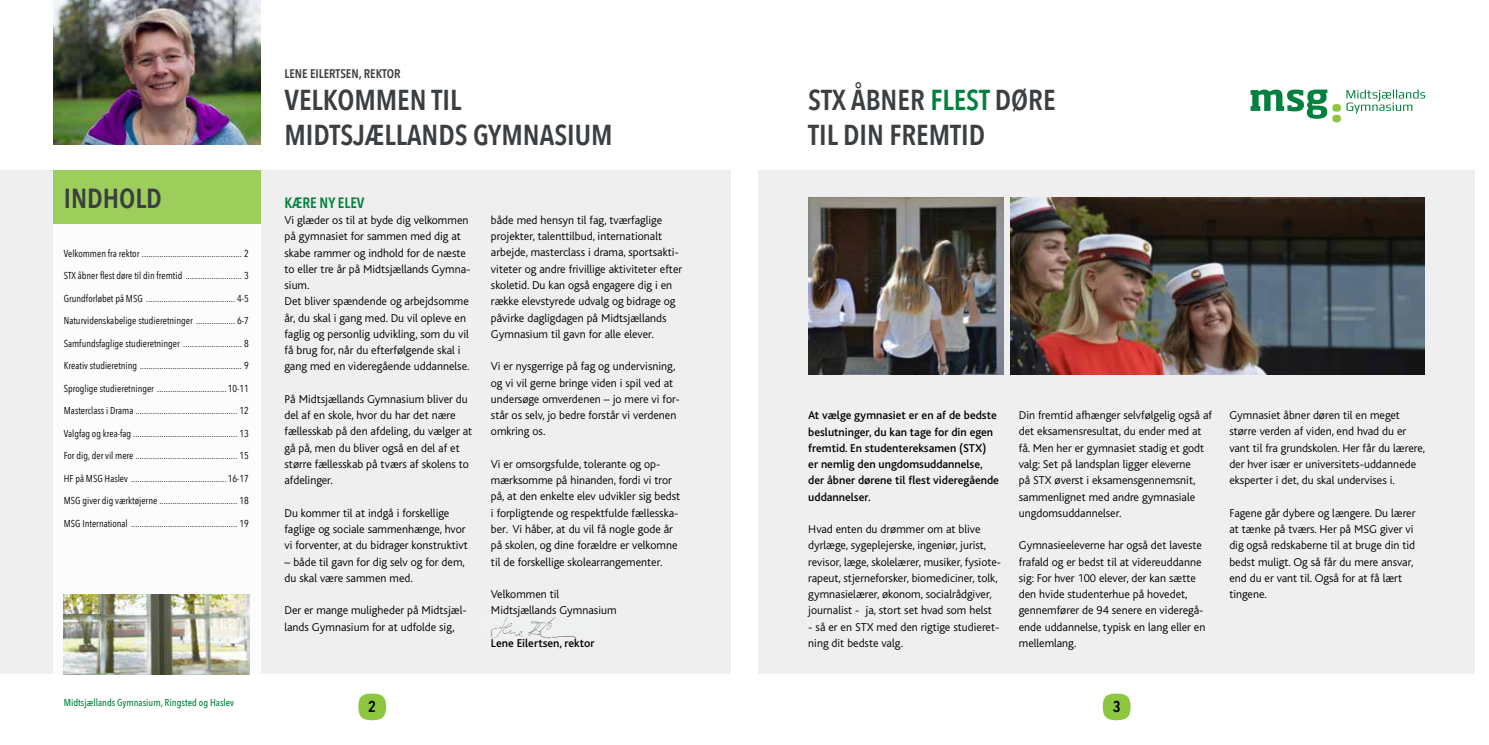
<style>
.page{position:relative;width:1489px;height:745px;background:#fff}
.page>*{position:absolute;margin:0;border:0;box-sizing:border-box;transform-origin:0 0}
.t1{font:600 28.75px/34.5px "Avenir Next Condensed";color:#3b3f42}
.t2{font:600 27.5px "Avenir Next Condensed";color:#3b3f42}
.t3{font:600 15.75px "Avenir Next Condensed";color:#000}
.t4{font:600 15px "Avenir Next Condensed";color:#00813e}
.t5{font:600 12.5px "Avenir Next Condensed";color:#3b3f42}
.t6{font:300 11.88px/16.2px "Bliss";color:#000}
.t7{font:500 11.88px/16.2px "Bliss";color:#000}
.t8{font:10px "Avenir Next Condensed";color:#000}
.t9{font:500 10px "Avenir Next Condensed";color:#00813e}
.s1{color:#00813e}
</style>
<div class="page">
<div style="left:758px;top:170px;width:716px;height:503px;background:#efeff0"></div>
<div style="left:0;top:170px;width:730px;height:503px;background:#efeff0"></div>
<div style="left:53px;top:170px;width:207px;height:509px;background:#fff"></div>
<div style="left:53px;top:170px;width:207px;height:54px;background:#9dce5b"></div>
<img style="left:1010px;top:197px;width:414px;height:177px">
<img style="left:808px;top:197px;width:195px;height:177px">
<img style="left:64px;top:594px;width:186px;height:79px">
<img style="left:53px;top:0;width:207px;height:145px">
<div style="left:358px;top:693px;width:28px;height:26px;background:#8dc63f;border-radius:50%"></div>
<div style="left:1102px;top:693px;width:28px;height:26px;background:#8dc63f;border-radius:50%"></div>
<svg style="left:1346px;top:89px;width:78px;height:24px"></svg>
<svg style="left:1250px;top:89px;width:77px;height:30px"></svg>
<div style="left:1332px;top:115px;width:8px;height:7px;background:#8dc63f;border-radius:50%"></div>
<div style="left:1332px;top:104px;width:8px;height:7px;background:#8dc63f;border-radius:50%"></div>
<img style="left:490px;top:617px;width:86px;height:20px">
<h2 class="t2" style="left:64px;top:174px;width:100px">INDHOLD</h2>
<p class="t8" style="left:64px;top:244px;width:186px">Velkommen fra rektor .............................................. 2</p>
<p class="t8" style="left:64px;top:267px;width:186px">STX åbner flest døre til din fremtid .......................... 3</p>
<p class="t8" style="left:64px;top:289px;width:187px">Grundforløbet på MSG ......................................... 4-5</p>
<p class="t8" style="left:64px;top:312px;width:187px">Naturvidenskabelige studieretninger .................. 6-7</p>
<p class="t8" style="left:64px;top:334px;width:186px">Samfundsfaglige studieretninger ........................... 8</p>
<p class="t8" style="left:64px;top:357px;width:186px">Kreativ studieretning ............................................... 9</p>
<p class="t8" style="left:64px;top:379px;width:186px">Sproglige studieretninger ................................ 10-11</p>
<p class="t8" style="left:64px;top:402px;width:187px">Masterclass i Drama ............................................... 12</p>
<p class="t8" style="left:64px;top:424px;width:186px">Valgfag og krea-fag ................................................ 13</p>
<p class="t8" style="left:64px;top:447px;width:187px">For dig, der vil mere ............................................... 15</p>
<p class="t8" style="left:64px;top:469px;width:186px">HF på MSG Haslev ............................................ 16-17</p>
<p class="t8" style="left:64px;top:492px;width:187px">MSG giver dig værktøjerne .................................... 18</p>
<p class="t8" style="left:64px;top:514px;width:186px">MSG International ................................................. 19</p>
<p class="t9" style="left:64px;top:696px;width:172px">Midtsjællands Gymnasium, Ringsted og Haslev</p>
<p class="t5" style="left:284px;top:62px;width:118px">LENE EILERTSEN, REKTOR</p>
<h1 class="t1" style="left:284px;top:82px;width:330px">VELKOMMEN TIL<br>MIDTSJÆLLANDS GYMNASIUM</h1>
<h1 class="t1" style="left:808px;top:82px;width:249px">STX ÅBNER <span class="s1">FLEST</span> DØRE<br>TIL DIN FREMTID</h1>
<p class="t4" style="left:284px;top:189px;width:81px">KÆRE NY ELEV</p>
<p class="t6" style="left:284px;top:212px;width:187px">Vi glæder os til at byde dig velkommen på gymnasiet for sammen med dig at skabe rammer og indhold for de næste to eller tre år på Midtsjællands Gymna&shy;sium.<br>Det bliver spændende og arbejdsomme år, du skal i gang med. Du vil opleve en faglig og personlig udvikling, som du vil få brug for, når du efterfølgende skal i gang med en videregående uddannelse.</p>
<p class="t6" style="left:284px;top:391px;width:189px">På Midtsjællands Gymnasium bliver du del af en skole, hvor du har det nære fællesskab på den afdeling, du vælger at gå på, men du bliver også en del af et større fællesskab på tværs af skolens to afdelinger.</p>
<p class="t6" style="left:284px;top:504px;width:185px">Du kommer til at indgå i forskellige faglige og sociale sammenhænge, hvor vi forventer, at du bidrager konstruktivt</p>
<p class="t6" style="left:284px;top:553px;width:182px">– både til gavn for dig selv og for dem, du skal være sammen med.</p>
<p class="t6" style="left:284px;top:602px;width:184px">Der er mange muligheder på Midtsjæl&shy;lands Gymnasium for at udfolde sig,</p>
<p class="t6" style="left:491px;top:212px;width:193px">både med hensyn til fag, tværfaglige projekter, talenttilbud, internationalt arbejde, masterclass i drama, sportsakti&shy;viteter og andre frivillige aktiviteter efter skoletid. Du kan også engagere dig i en række elevstyrede udvalg og bidrage og påvirke dagligdagen på Midtsjællands Gymnasium til gavn for alle elever.</p>
<p class="t6" style="left:491px;top:358px;width:190px">Vi er nysgerrige på fag og undervisning, og vi vil gerne bringe viden i spil ved at undersøge omverdenen – jo mere vi for&shy;står os selv, jo bedre forstår vi verdenen omkring os.</p>
<p class="t6" style="left:491px;top:456px;width:191px">Vi er omsorgsfulde, tolerante og op&shy;mærksomme på hinanden, fordi vi tror på, at den enkelte elev udvikler sig bedst i forpligtende og respektfulde fællesska&shy;ber. Vi håber, at du vil få nogle gode år på skolen, og dine forældre er velkomne til de forskellige skolearrangementer.</p>
<p class="t6" style="left:491px;top:586px;width:127px">Velkommen til<br>Midtsjællands Gymnasium</p>
<p class="t7" style="left:491px;top:634px;width:105px">Lene Eilertsen, rektor</p>
<p class="t7" style="left:808px;top:407px;width:192px">At vælge gymnasiet er en af de bedste beslutninger, du kan tage for din egen fremtid. En studentereksamen (STX) er nemlig den ungdomsuddannelse, der åbner dørene til flest videregående uddannelser.</p>
<p class="t6" style="left:808px;top:521px;width:194px">Hvad enten du drømmer om at blive dyrlæge, sygeplejerske, ingeniør, jurist, revisor, læge, skolelærer, musiker, fysiote&shy;rapeut, stjerneforsker, biomediciner, tolk, gymnasielærer, økonom, socialrådgiver, journalist - ja, stort set hvad som helst</p>
<p class="t6" style="left:808px;top:618px;width:193px">- så er en STX med den rigtige studieret&shy;ning dit bedste valg.</p>
<p class="t6" style="left:1018px;top:407px;width:195px">Din fremtid afhænger selvfølgelig også af det eksamensresultat, du ender med at få. Men her er gymnasiet stadig et godt valg: Set på landsplan ligger eleverne<br>på STX øverst i eksamensgennemsnit, sammenlignet med andre gymnasiale ungdomsuddannelser.</p>
<p class="t6" style="left:1018px;top:537px;width:188px">Gymnasieeleverne har også det laveste frafald og er bedst til at videreuddanne sig: For hver 100 elever, der kan sætte den hvide studenterhue på hovedet, gennemfører de 94 senere en videregå&shy;ende uddannelse, typisk en lang eller en mellemlang.</p>
<p class="t6" style="left:1229px;top:407px;width:197px">Gymnasiet åbner døren til en meget større verden af viden, end hvad du er vant til fra grundskolen. Her får du lærere, der hver især er universitets-uddannede eksperter i det, du skal undervises i.</p>
<p class="t6" style="left:1229px;top:504px;width:188px">Fagene går dybere og længere. Du lærer at tænke på tværs. Her på MSG giver vi dig også redskaberne til at bruge din tid bedst muligt. Og så får du mere ansvar, end du er vant til. Også for at få lært tingene.</p>
<h3 class="t3" style="left:368px;top:692px;width:9px">2</h3>
<h3 class="t3" style="left:1112px;top:692px;width:9px">3</h3>
</div>
